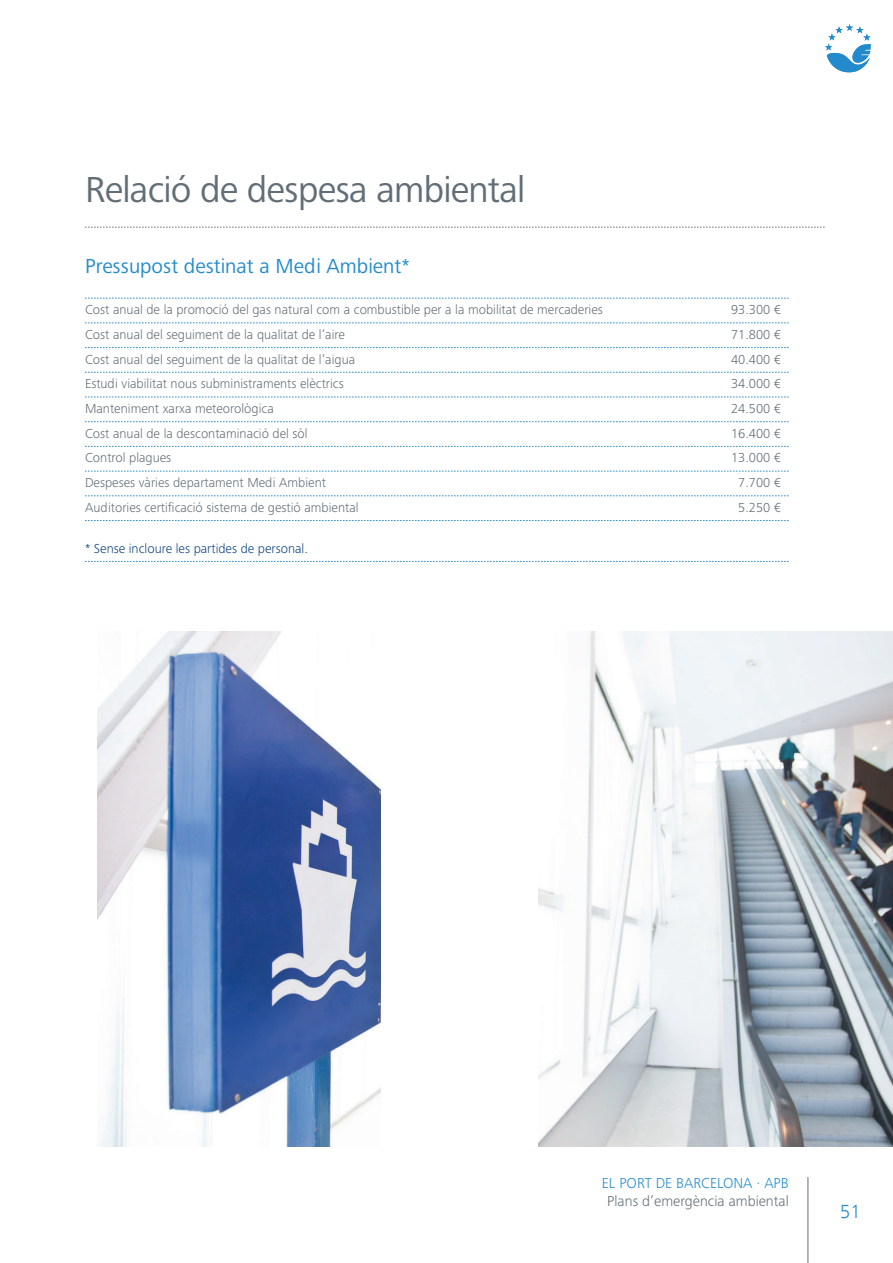
<style>
.page{position:relative;width:893px;height:1263px;background:#fff}
.page>*{position:absolute;margin:0;border:0;box-sizing:border-box;transform-origin:0 0}
.t1{font:37.5px "Frutiger Next Pro";letter-spacing:-.02em;color:#626e77}
.t2{font:21px "Frutiger Next Pro";color:#238bcb}
.t3{font:300 19.5px "Frutiger Next LT";color:#238bcb}
.t4{font:300 15px "Frutiger Next Pro";color:#626e77}
.t5{font:300 15px "Frutiger Next Pro";color:#238bcb}
.t6{font:300 13.5px "Frutiger Next Pro";color:#626e77}
.t7{font:300 13.5px "Frutiger Next Pro";color:#0d4382}
</style>
<div class="page">
<hr style="left:808px;top:1177px;width:1px;height:86px;background:#626e77">
<svg style="left:825px;top:24px;width:46px;height:48px"></svg>
<img style="left:98px;top:631px;width:795px;height:515px">
<div style="left:382px;top:600px;width:156px;height:609px;background:#fff"></div>
<svg style="left:85px;top:298px;width:704px;height:1px"></svg>
<svg style="left:85px;top:323px;width:704px;height:1px"></svg>
<svg style="left:85px;top:347px;width:704px;height:1px"></svg>
<svg style="left:85px;top:372px;width:704px;height:1px"></svg>
<svg style="left:85px;top:397px;width:704px;height:1px"></svg>
<svg style="left:85px;top:421px;width:704px;height:1px"></svg>
<svg style="left:85px;top:446px;width:704px;height:1px"></svg>
<svg style="left:85px;top:471px;width:704px;height:1px"></svg>
<svg style="left:85px;top:496px;width:704px;height:1px"></svg>
<svg style="left:85px;top:520px;width:704px;height:1px"></svg>
<svg style="left:85px;top:561px;width:704px;height:1px"></svg>
<svg style="left:85px;top:227px;width:740px;height:1px"></svg>
<h1 class="t1" style="left:85px;top:168px;width:442px">Relació de despesa ambiental</h1>
<h2 class="t2" style="left:85px;top:254px;width:326px">Pressupost destinat a Medi Ambient*</h2>
<p class="t6" style="left:85px;top:302px;width:519px">Cost anual de la promoció del gas natural com a combustible per a la mobilitat de mercaderies</p>
<p class="t6" style="left:731px;top:302px;width:52px">93.300 €</p>
<p class="t6" style="left:85px;top:327px;width:261px">Cost anual del seguiment de la qualitat de l’aire</p>
<p class="t6" style="left:731px;top:327px;width:52px">71.800 €</p>
<p class="t6" style="left:85px;top:351px;width:272px">Cost anual del seguiment de la qualitat de l’aigua</p>
<p class="t6" style="left:731px;top:351px;width:52px">40.400 €</p>
<p class="t6" style="left:85px;top:376px;width:260px">Estudi viabilitat nous subministraments elèctrics</p>
<p class="t6" style="left:731px;top:376px;width:52px">34.000 €</p>
<p class="t6" style="left:85px;top:401px;width:190px">Manteniment xarxa meteorològica</p>
<p class="t6" style="left:731px;top:401px;width:52px">24.500 €</p>
<p class="t6" style="left:85px;top:425px;width:224px">Cost anual de la descontaminació del sòl</p>
<p class="t6" style="left:731px;top:425px;width:52px">16.400 €</p>
<p class="t6" style="left:85px;top:450px;width:88px">Control plagues</p>
<p class="t6" style="left:731px;top:450px;width:52px">13.000 €</p>
<p class="t6" style="left:85px;top:475px;width:242px">Despeses vàries departament Medi Ambient</p>
<p class="t6" style="left:738px;top:475px;width:44px">7.700 €</p>
<p class="t6" style="left:85px;top:500px;width:275px">Auditories certificació sistema de gestió ambiental</p>
<p class="t6" style="left:738px;top:500px;width:44px">5.250 €</p>
<p class="t7" style="left:85px;top:540px;width:224px">* Sense incloure les partides de personal.</p>
<p class="t5" style="left:602px;top:1174px;width:188px">EL PORT DE BARCELONA · APB</p>
<p class="t4" style="left:607px;top:1192px;width:183px">Plans d’emergència ambiental</p>
<h3 class="t3" style="left:840px;top:1200px;width:22px">51</h3>
</div>
